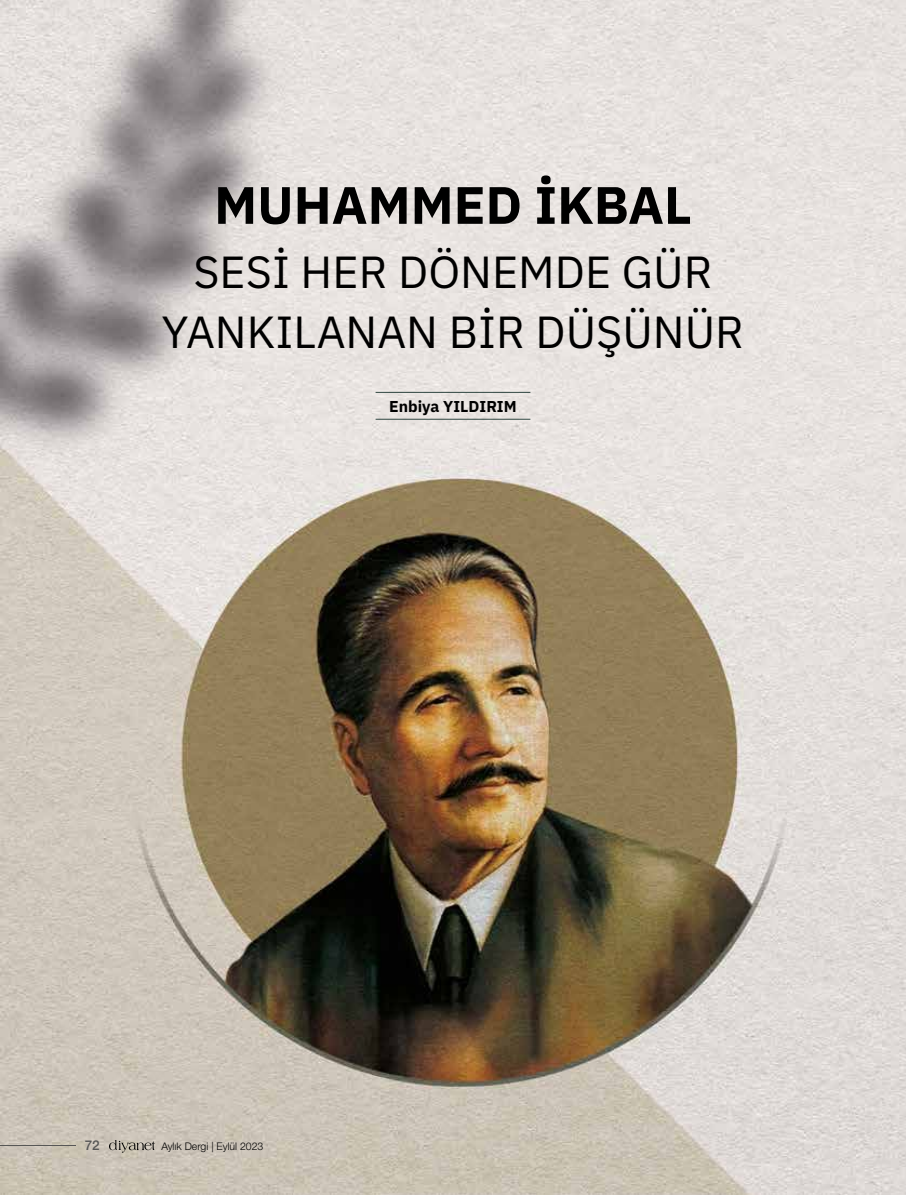
<style>
.page{position:relative;width:906px;height:1195px;background:#fff}
.page>*{position:absolute;margin:0;border:0;box-sizing:border-box;transform-origin:0 0}
.t1{font:700 52.5px "IBM Plex Sans";color:#000}
.t2{font:45px/59.8px "IBM Plex Sans";color:#000;text-align:center}
.t3{font:700 15.75px "IBM Plex Sans";color:#000}
.t4{font:500 13.5px "Helvetica Neue LT Pro";color:#575756}
.t5{font:300 10.5px "Helvetica Neue LT Pro";color:#000}
</style>
<div class="page">
<img style="left:0;top:0;width:906px;height:1195px">
<hr style="left:375px;top:419px;width:155px;height:1px;background:#49615d">
<hr style="left:375px;top:392px;width:155px;height:1px;background:#49615d">
<hr style="left:0;top:1145px;width:75px;height:1px;background:#575756">
<svg style="left:109px;top:1140px;width:46px;height:13px"></svg>
<p class="t1" style="left:214px;top:163px;width:479px">MUHAMMED İKBAL</p>
<p class="t2" style="left:162px;top:239px;width:584px">SESI HER DÖNEMDE GÜR<br>YANKILANAN BIR DÜŞÜNÜR</p>
<p class="t3" style="left:389px;top:394px;width:129px">Enbiya YILDIRIM</p>
<p class="t4" style="left:85px;top:1137px;width:17px">72</p>
<p class="t5" style="left:161px;top:1139px;width:104px">Aylık Dergi | Eylül 2023</p>
</div>
